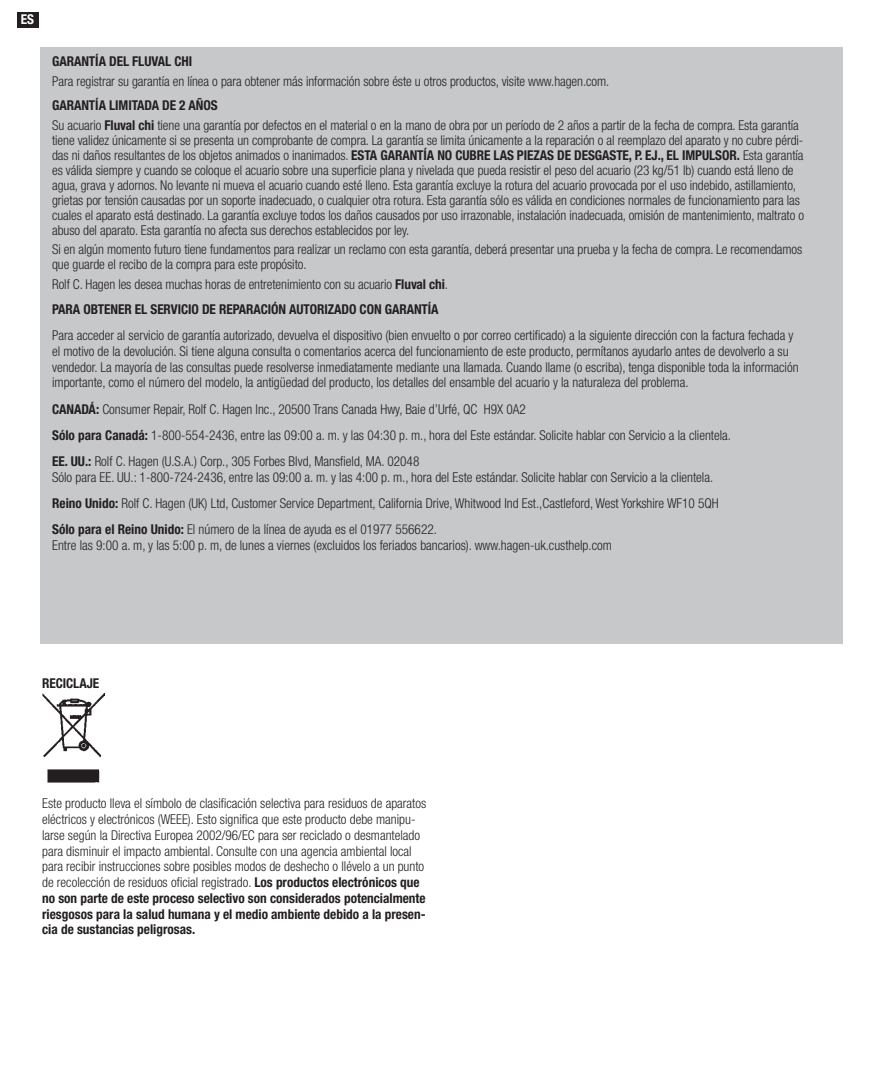
<style>
.page{position:relative;width:882px;height:1071px;background:#fff}
.page>*{position:absolute;margin:0;border:0;box-sizing:border-box;transform-origin:0 0}
.t1{font:300 condensed 13.65px/15.8px "Helvetica Neue LT Std";color:#231f20}
.t2{font:700 condensed 13.65px "Helvetica Neue LT Com";letter-spacing:-.005em;color:#231f20}
.t3{font:700 condensed 13.47px "Helvetica Neue LT Com";color:#fff}
.s1{font-weight:700}
</style>
<div class="page">
<div style="left:17px;top:12px;width:21px;height:16px;background:#231f20"></div>
<div style="left:41px;top:47px;width:802px;height:597px;background:#c6c8ca"></div>
<img style="left:42px;top:694px;width:63px;height:88px">
<p class="t3" style="left:21px;top:14px;width:15px">ES</p>
<p class="t2" style="left:52px;top:56px;width:142px">GARANTÍA DEL FLUVAL CHI</p>
<p class="t1" style="left:52px;top:75px;width:559px">Para registrar su garantía en línea o para obtener más información sobre éste u otros productos, visite www.hagen.com.</p>
<p class="t2" style="left:52px;top:101px;width:167px">GARANTÍA LIMITADA DE 2 AÑOS</p>
<p class="t1" style="left:52px;top:120px;width:754px;line-height:14.9px">Su acuario <span class="s1">Fluval chi</span> tiene una garantía por defectos en el material o en la mano de obra por un período de 2 años a partir de la fecha de compra. Esta garantía tiene validez únicamente si se presenta un comprobante de compra. La garantía se limita únicamente a la reparación o al reemplazo del aparato y no cubre pérdi&shy;das ni daños resultantes de los objetos animados o inanimados. <span class="s1">ESTA GARANTÍA NO CUBRE LAS PIEZAS DE DESGASTE, P. EJ., EL IMPULSOR.</span> Esta garantía es válida siempre y cuando se coloque el acuario sobre una superficie plana y nivelada que pueda resistir el peso del acuario (23 kg/51 lb) cuando está lleno de agua, grava y adornos. No levante ni mueva el acuario cuando esté lleno. Esta garantía excluye la rotura del acuario provocada por el uso indebido, astillamiento, grietas por tensión causadas por un soporte inadecuado, o cualquier otra rotura. Esta garantía sólo es válida en condiciones normales de funcionamiento para las cuales el aparato está destinado. La garantía excluye todos los daños causados por uso irrazonable, instalación inadecuada, omisión de mantenimiento, maltrato o abuso del aparato. Esta garantía no afecta sus derechos establecidos por ley.</p>
<p class="t1" style="left:52px;top:244px;width:752px;line-height:14.9px">Si en algún momento futuro tiene fundamentos para realizar un reclamo con esta garantía, deberá presentar una prueba y la fecha de compra. Le recomendamos que guarde el recibo de la compra para este propósito.</p>
<p class="t1" style="left:52px;top:278px;width:398px">Rolf C. Hagen les desea muchas horas de entretenimiento con su acuario <span class="s1">Fluval chi</span>.</p>
<p class="t2" style="left:52px;top:304px;width:388px">PARA OBTENER EL SERVICIO DE REPARACIÓN AUTORIZADO CON GARANTÍA</p>
<p class="t1" style="left:52px;top:329px;width:748px">Para acceder al servicio de garantía autorizado, devuelva el dispositivo (bien envuelto o por correo certificado) a la siguiente dirección con la factura fechada y el motivo de la devolución. Si tiene alguna consulta o comentarios acerca del funcionamiento de este producto, permítanos ayudarlo antes de devolverlo a su vendedor. La mayoría de las consultas puede resolverse inmediatamente mediante una llamada. Cuando llame (o escriba), tenga disponible toda la información importante, como el número del modelo, la antigüedad del producto, los detalles del ensamble del acuario y la naturaleza del problema.</p>
<p class="t1" style="left:52px;top:397px;width:680px;line-height:26.2px"><span class="s1">CANADÁ:</span> Consumer Repair, Rolf C. Hagen Inc., 20500 Trans Canada Hwy, Baie d’Urfé, QC H9X 0A2<br><span class="s1">Sólo para Canadá:</span> 1-800-554-2436, entre las 09:00 a. m. y las 04:30 p. m., hora del Este estándar. Solicite hablar con Servicio a la clientela.<br><span class="s1">EE. UU.:</span> Rolf C. Hagen (U.S.A.) Corp., 305 Forbes Blvd, Mansfield, MA. 02048</p>
<p class="t1" style="left:52px;top:466px;width:668px;line-height:26.2px">Sólo para EE. UU.: 1-800-724-2436, entre las 09:00 a. m. y las 4:00 p. m., hora del Este estándar. Solicite hablar con Servicio a la clientela.<br><span class="s1">Reino Unido:</span> Rolf C. Hagen (UK) Ltd, Customer Service Department, California Drive, Whitwood Ind Est.,Castleford, West Yorkshire WF10 5QH<br><span class="s1">Sólo para el Reino Unido:</span> El número de la línea de ayuda es el 01977 556622.</p>
<p class="t1" style="left:52px;top:539px;width:561px">Entre las 9:00 a. m, y las 5:00 p. m, de lunes a viernes (excluidos los feriados bancarios). www.hagen-uk.custhelp.com</p>
<p class="t2" style="left:42px;top:678px;width:59px">RECICLAJE</p>
<p class="t1" style="left:42px;top:797px;width:386px">Este producto lleva el símbolo de clasificación selectiva para residuos de aparatos eléctricos y electrónicos (WEEE). Esto significa que este producto debe manipu&shy;larse según la Directiva Europea 2002/96/EC para ser reciclado o desmantelado para disminuir el impacto ambiental. Consulte con una agencia ambiental local para recibir instrucciones sobre posibles modos de deshecho o llévelo a un punto de recolección de residuos oficial registrado. <span class="s1">Los productos electrónicos que no son parte de este proceso selectivo son considerados potencialmente riesgosos para la salud humana y el medio ambiente debido a la presen&shy;cia de sustancias peligrosas.</span></p>
</div>
